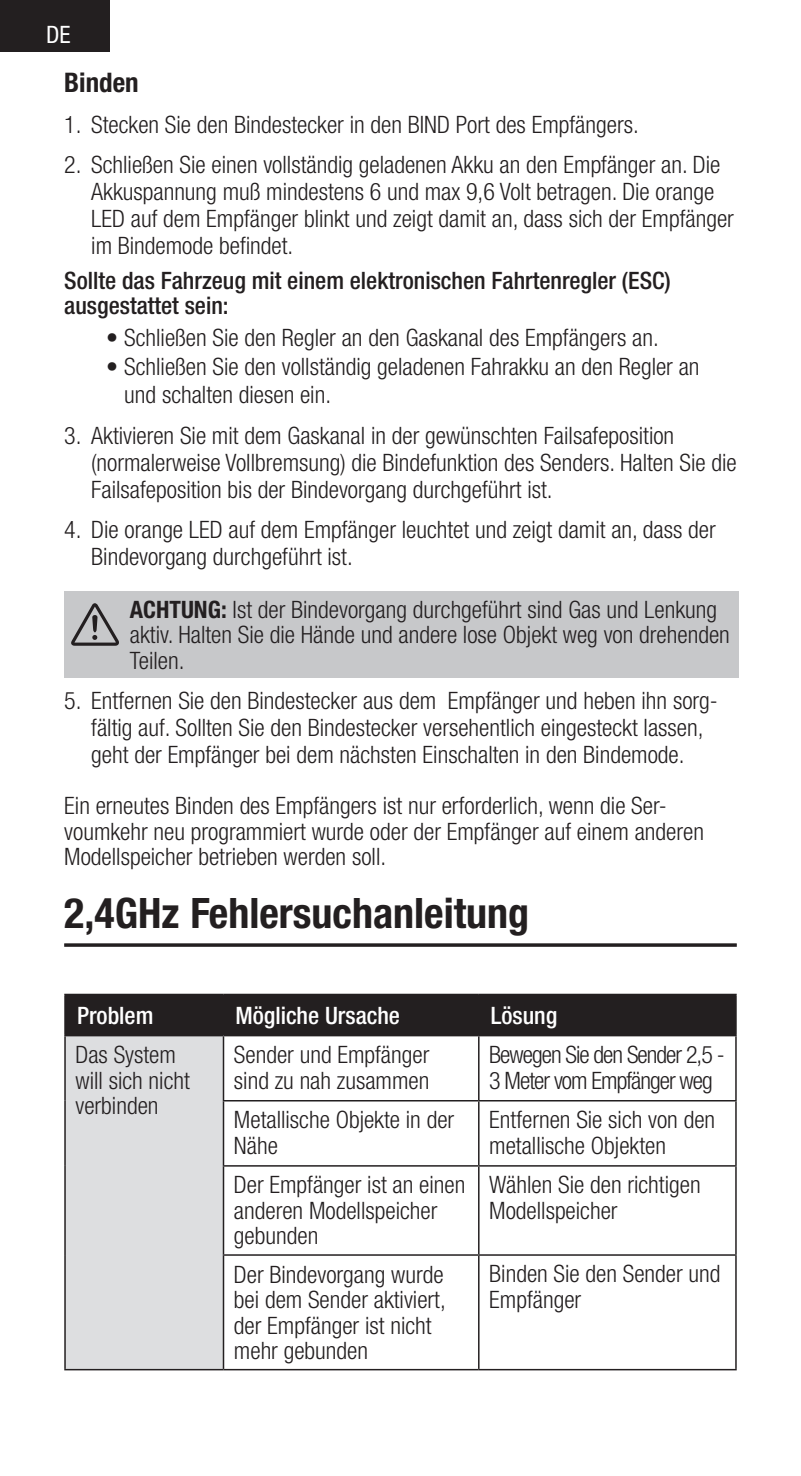
<style>
.page{position:relative;width:801px;height:1476px;background:#fff}
.page>*{position:absolute;margin:0;border:0;box-sizing:border-box;transform-origin:0 0}
.t1{font:700 condensed 42px "Helvetica Neue LT Std";color:#231f20}
.t2{font:700 condensed 27px "Helvetica Neue LT Std";color:#231f20}
.t3{font:300 condensed 24px/25.5px "Helvetica Neue LT Std";color:#231f20}
.t4{font:500 condensed 24px/25.5px "Helvetica Neue LT Std";color:#231f20}
.t5{font:300 condensed 24px/25.5px "Helvetica Neue LT Std";letter-spacing:-.04em;color:#231f20}
.t6{font:500 condensed 24px "Helvetica Neue LT Std";color:#fff}
.t7{font:condensed 24px "Helvetica Neue LT Std";color:#fff}
.s1{font-weight:700}
</style>
<div class="page">
<div style="left:0;top:0;width:109px;height:52px;background:#231f20"></div>
<div style="left:64px;top:591px;width:674px;height:87px;background:#c7c8ca"></div>
<svg style="left:71px;top:603px;width:48px;height:43px"></svg>
<hr style="left:64px;top:944px;width:673px;height:3px;background:#231f20">
<div style="left:66px;top:995px;width:669px;height:40px;background:#231f20"></div>
<div style="left:65px;top:1036px;width:159px;height:334px;background:#dddee0"></div>
<hr style="left:64px;top:994px;width:160px;height:1px;background:#231f20">
<hr style="left:64px;top:995px;width:2px;height:40px;background:#231f20">
<hr style="left:224px;top:994px;width:255px;height:1px;background:#231f20">
<hr style="left:223px;top:995px;width:1px;height:40px;background:#231f20">
<hr style="left:479px;top:994px;width:258px;height:1px;background:#231f20">
<hr style="left:478px;top:995px;width:2px;height:40px;background:#231f20">
<hr style="left:735px;top:995px;width:2px;height:40px;background:#231f20">
<hr style="left:64px;top:1035px;width:160px;height:1px;background:#231f20">
<hr style="left:64px;top:1036px;width:2px;height:65px;background:#231f20">
<hr style="left:224px;top:1035px;width:255px;height:1px;background:#231f20">
<hr style="left:223px;top:1036px;width:1px;height:64px;background:#231f20">
<hr style="left:479px;top:1035px;width:258px;height:1px;background:#231f20">
<hr style="left:478px;top:1036px;width:2px;height:64px;background:#231f20">
<hr style="left:735px;top:1036px;width:2px;height:64px;background:#231f20">
<hr style="left:64px;top:1101px;width:2px;height:65px;background:#231f20">
<hr style="left:223px;top:1100px;width:256px;height:2px;background:#231f20">
<hr style="left:223px;top:1102px;width:1px;height:63px;background:#231f20">
<hr style="left:479px;top:1100px;width:258px;height:2px;background:#231f20">
<hr style="left:478px;top:1102px;width:2px;height:63px;background:#231f20">
<hr style="left:735px;top:1102px;width:2px;height:63px;background:#231f20">
<hr style="left:64px;top:1166px;width:2px;height:89px;background:#231f20">
<hr style="left:223px;top:1165px;width:256px;height:2px;background:#231f20">
<hr style="left:223px;top:1167px;width:1px;height:87px;background:#231f20">
<hr style="left:479px;top:1165px;width:258px;height:2px;background:#231f20">
<hr style="left:478px;top:1167px;width:2px;height:87px;background:#231f20">
<hr style="left:735px;top:1167px;width:2px;height:87px;background:#231f20">
<hr style="left:64px;top:1255px;width:2px;height:114px;background:#231f20">
<hr style="left:223px;top:1254px;width:256px;height:2px;background:#231f20">
<hr style="left:223px;top:1256px;width:1px;height:113px;background:#231f20">
<hr style="left:479px;top:1254px;width:258px;height:2px;background:#231f20">
<hr style="left:478px;top:1256px;width:2px;height:113px;background:#231f20">
<hr style="left:735px;top:1256px;width:2px;height:113px;background:#231f20">
<hr style="left:64px;top:1369px;width:160px;height:1px;background:#231f20">
<hr style="left:224px;top:1369px;width:255px;height:1px;background:#231f20">
<hr style="left:479px;top:1369px;width:258px;height:1px;background:#231f20">
<p class="t7" style="left:46px;top:21px;width:26px">DE</p>
<p class="t2" style="left:64px;top:66px;width:76px">Binden</p>
<p class="t3" style="left:64px;top:111px;width:576px">1. Stecken Sie den Bindestecker in den BIND Port des Empfängers.</p>
<p class="t3" style="left:91px;top:151px;width:644px;line-height:27px;text-indent:-27px">2. Schließen Sie einen vollständig geladenen Akku an den Empfänger an. Die Akkuspannung muß mindestens 6 und max 9,6 Volt betragen. Die orange LED auf dem Empfänger blinkt und zeigt damit an, dass sich der Empfänger im Bindemode befindet.</p>
<p class="t4" style="left:64px;top:267px;width:608px">Sollte das Fahrzeug mit einem elektronischen Fahrtenregler (ESC) ausgestattet sein:</p>
<p class="t3" style="left:106px;top:324px;width:554px">• Schließen Sie den Regler an den Gaskanal des Empfängers an.</p>
<p class="t3" style="left:124px;top:352px;width:577px;line-height:28.8px;text-indent:-18px">• Schließen Sie den vollständig geladenen Fahrakku an den Regler an und schalten diesen ein.</p>
<p class="t3" style="left:91px;top:422px;width:647px;line-height:27px;text-indent:-27px">3. Aktivieren Sie mit dem Gaskanal in der gewünschten Failsafeposition (normalerweise Vollbremsung) die Bindefunktion des Senders. Halten Sie die<br>Failsafeposition bis der Bindevorgang durchgeführt ist.</p>
<p class="t3" style="left:91px;top:516px;width:626px;line-height:27px;text-indent:-27px">4. Die orange LED auf dem Empfänger leuchtet und zeigt damit an, dass der<br>Bindevorgang durchgeführt ist.</p>
<p class="t3" style="left:130px;top:596px;width:601px"><span class="s1">ACHTUNG:</span> Ist der Bindevorgang durchgeführt sind Gas und Lenkung aktiv. Halten Sie die Hände und andere lose Objekt weg von drehenden<br>Teilen.</p>
<p class="t3" style="left:64px;top:687px;width:655px;line-height:27px;text-align:center">5. Entfernen Sie den Bindestecker aus dem Empfänger und heben ihn sorg&shy;fältig auf. Sollten Sie den Bindestecker versehentlich eingesteckt lassen, geht der Empfänger bei dem nächsten Einschalten in den Bindemode.</p>
<p class="t3" style="left:64px;top:793px;width:641px">Ein erneutes Binden des Empfängers ist nur erforderlich, wenn die Ser&shy;voumkehr neu programmiert wurde oder der Empfänger auf einem anderen<br>Modellspeicher betrieben werden soll.</p>
<h1 class="t1" style="left:64px;top:888px;width:466px">2,4GHz Fehlersuchanleitung</h1>
<p class="t6" style="left:77px;top:1001px;width:78px">Problem</p>
<p class="t6" style="left:235px;top:1001px;width:166px">Mögliche Ursache</p>
<p class="t6" style="left:491px;top:1001px;width:68px">Lösung</p>
<p class="t3" style="left:76px;top:1042px;width:116px">Das System will sich nicht verbinden</p>
<p class="t3" style="left:234px;top:1042px;width:197px">Sender und Empfänger sind zu nah zusammen</p>
<p class="t5" style="left:489px;top:1042px;width:237px">Bewegen Sie den Sender 2,5 -<br>3 Meter vom Empfänger weg</p>
<p class="t3" style="left:234px;top:1107px;width:222px">Metallische Objekte in der<br>Nähe</p>
<p class="t3" style="left:489px;top:1107px;width:227px">Entfernen Sie sich von den metallische Objekten</p>
<p class="t3" style="left:234px;top:1172px;width:233px">Der Empfänger ist an einen anderen Modellspeicher gebunden</p>
<p class="t3" style="left:489px;top:1172px;width:213px">Wählen Sie den richtigen<br>Modellspeicher</p>
<p class="t3" style="left:234px;top:1261px;width:213px">Der Bindevorgang wurde bei dem Sender aktiviert, der Empfänger ist nicht mehr gebunden</p>
<p class="t3" style="left:489px;top:1261px;width:233px">Binden Sie den Sender und<br>Empfänger</p>
</div>
